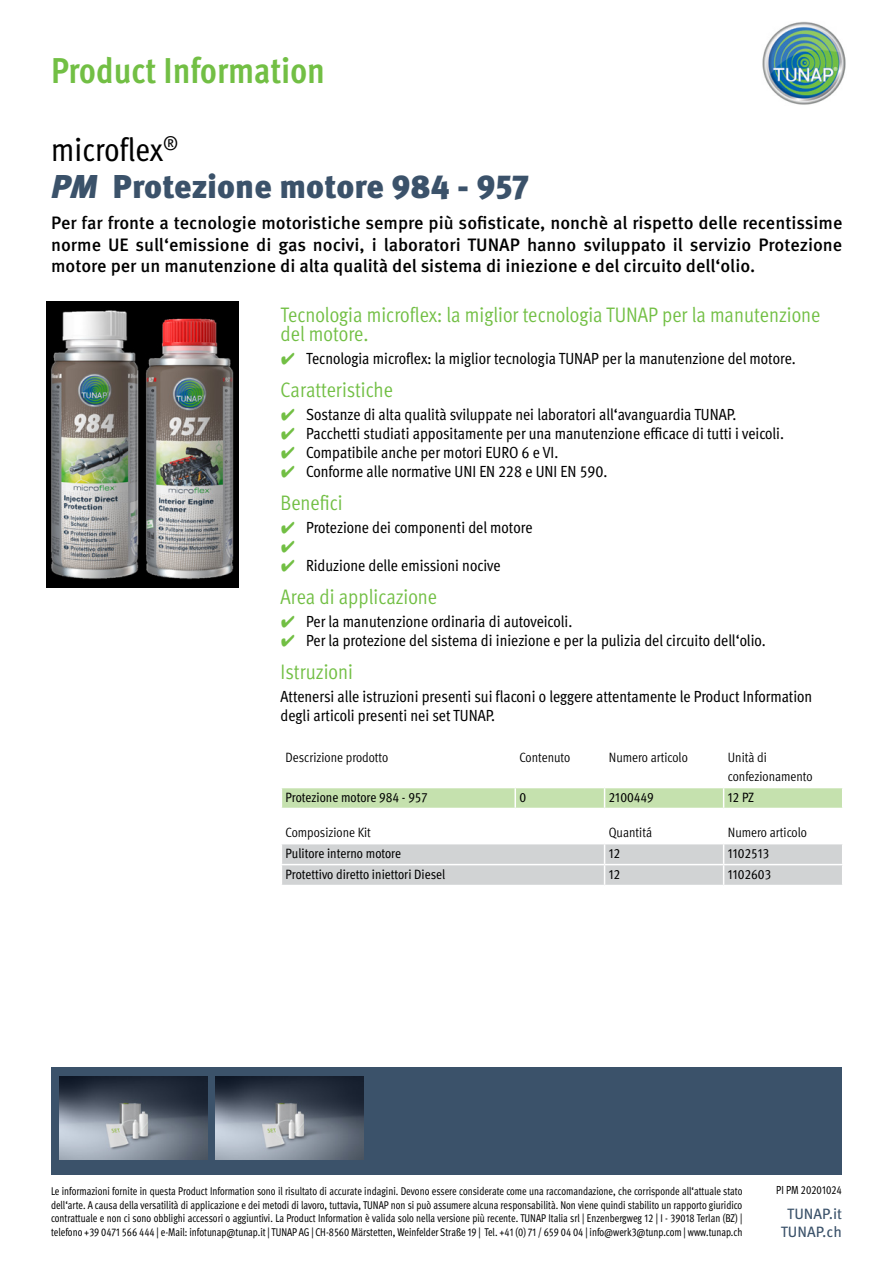
<style>
.page{position:relative;width:893px;height:1263px;background:#fff}
.page>*{position:absolute;margin:0;border:0;box-sizing:border-box;transform-origin:0 0}
.t1{font:700 condensed 36px "Meta Pro";color:#72bf44}
.t2{font:900 33px "Meta Pro";color:#3b526a}
.t3{font:condensed 33px "Meta Pro";color:#000}
.t4{font:condensed 21px/19.2px "Meta Pro";color:#72bf44}
.t5{font:500 18px/21.6px "Meta Pro";color:#000;text-align:justify}
.t6{font:condensed 16.2px/19px "Meta Pro";color:#000}
.t7{font:16.2px "Wuerth Global";color:#72bf44}
.t8{font:15px/18px "Meta Pro";color:#3b526a;text-align:center}
.t9{font:condensed 13.5px "Meta Pro";color:#000}
.t10{font:condensed 13.5px/19.2px "Meta Pro";color:#000}
.t11{font:condensed 11.7px "Meta Pro";color:#000;scale:.92 1}
.t12{font:condensed 11.25px/13.5px "Meta Pro";color:#000;text-align:justify;scale:.92 1}
.s1{font-style:italic}
.s2{font-family:"Wuerth Global";font-stretch:normal;color:#72bf44}
</style>
<div class="page">
<img style="left:762px;top:21px;width:84px;height:84px">
<div style="left:51px;top:1068px;width:790px;height:107px;background:#3b526a"></div>
<img style="left:59px;top:1076px;width:148px;height:83px">
<img style="left:216px;top:1076px;width:148px;height:83px">
<img style="left:47px;top:301px;width:191px;height:287px">
<svg style="left:281px;top:788px;width:562px;height:20px"></svg>
<svg style="left:282px;top:844px;width:560px;height:41px"></svg>
<h1 class="t1" style="left:51px;top:43px;width:275px">Product Information</h1>
<h2 class="t3" style="left:51px;top:125px;width:129px">microflex<sup>®</sup></h2>
<h2 class="t2" style="left:51px;top:161px;width:480px"><span class="s1">PM</span> Protezione motore 984 - 957</h2>
<p class="t5" style="left:51px;top:211px;width:793px">Per far fronte a tecnologie motoristiche sempre più sofisticate, nonchè al rispetto delle recentissime norme UE sull‘emissione di gas nocivi, i laboratori TUNAP hanno sviluppato il servizio Protezione motore per un manutenzione di alta qualità del sistema di iniezione e del circuito dell‘olio.</p>
<h3 class="t4" style="left:281px;top:304px;width:541px">Tecnologia microflex: la miglior tecnologia TUNAP per la manutenzione del motore.</h3>
<h3 class="t6" style="left:281px;top:348px;width:517px"><span class="s2">✔</span> Tecnologia microflex: la miglior tecnologia TUNAP per la manutenzione del motore.</h3>
<h3 class="t4" style="left:281px;top:378px;width:114px">Caratteristiche</h3>
<h3 class="t6" style="left:281px;top:404px;width:457px"><span class="s2">✔</span> Sostanze di alta qualità sviluppate nei laboratori all‘avanguardia TUNAP.</h3>
<h3 class="t6" style="left:281px;top:423px;width:505px"><span class="s2">✔</span> Pacchetti studiati appositamente per una manutenzione efficace di tutti i veicoli.</h3>
<h3 class="t6" style="left:281px;top:442px;width:279px"><span class="s2">✔</span> Compatibile anche per motori EURO 6 e VI.</h3>
<h3 class="t6" style="left:281px;top:461px;width:328px"><span class="s2">✔</span> Conforme alle normative UNI EN 228 e UNI EN 590.</h3>
<h3 class="t4" style="left:281px;top:492px;width:63px">Benefici</h3>
<h3 class="t6" style="left:281px;top:517px;width:253px"><span class="s2">✔</span> Protezione dei componenti del motore</h3>
<h3 class="t7" style="left:281px;top:537px;width:16px">✔</h3>
<h3 class="t6" style="left:281px;top:555px;width:221px"><span class="s2">✔</span> Riduzione delle emissioni nocive</h3>
<h3 class="t4" style="left:281px;top:586px;width:158px">Area di applicazione</h3>
<h3 class="t6" style="left:281px;top:611px;width:293px"><span class="s2">✔</span> Per la manutenzione ordinaria di autoveicoli.</h3>
<h3 class="t6" style="left:281px;top:630px;width:487px"><span class="s2">✔</span> Per la protezione del sistema di iniezione e per la pulizia del circuito dell‘olio.</h3>
<h3 class="t4" style="left:281px;top:660px;width:74px">Istruzioni</h3>
<h3 class="t6" style="left:281px;top:686px;width:533px">Attenersi alle istruzioni presenti sui flaconi o leggere attentamente le Product Information degli articoli presenti nei set TUNAP.</h3>
<p class="t10" style="left:286px;top:747px;width:104px">Descrizione prodotto</p>
<p class="t10" style="left:519px;top:747px;width:52px">Contenuto</p>
<p class="t10" style="left:609px;top:747px;width:80px">Numero articolo</p>
<p class="t10" style="left:728px;top:747px;width:86px">Unità di confezionamento</p>
<p class="t9" style="left:286px;top:787px;width:143px">Protezione motore 984 - 957</p>
<p class="t9" style="left:519px;top:787px;width:8px">0</p>
<p class="t9" style="left:609px;top:787px;width:47px">2100449</p>
<p class="t9" style="left:728px;top:787px;width:28px">12 PZ</p>
<p class="t10" style="left:286px;top:822px;width:87px">Composizione Kit</p>
<p class="t10" style="left:609px;top:822px;width:45px">Quantitá</p>
<p class="t10" style="left:728px;top:822px;width:80px">Numero articolo</p>
<p class="t9" style="left:286px;top:843px;width:117px">Pulitore interno motore</p>
<p class="t9" style="left:609px;top:843px;width:13px">12</p>
<p class="t9" style="left:728px;top:843px;width:43px">1102513</p>
<p class="t9" style="left:286px;top:864px;width:161px">Protettivo diretto iniettori Diesel</p>
<p class="t9" style="left:609px;top:864px;width:13px">12</p>
<p class="t9" style="left:728px;top:864px;width:45px">1102603</p>
<p class="t12" style="left:51px;top:1183px;width:753px">Le informazioni fornite in questa Product Information sono il risultato di accurate indagini. Devono essere considerate come una raccomandazione, che corrisponde all‘attuale stato dell‘arte. A causa della versatilità di applicazione e dei metodi di lavoro, tuttavia, TUNAP non si può assumere alcuna responsabilità. Non viene quindi stabilito un rapporto giuridico contrattuale e non ci sono obblighi accessori o aggiuntivi. La Product Information è valida solo nella versione più recente. TUNAP Italia srl | Enzenbergweg 12 | I - 39018 Terlan (BZ) | telefono +39 0471 566 444 | e-Mail: infotunap@tunap.it | TUNAP AG | CH-8560 Märstetten, Weinfelder Straße 19 | Tel. +41 (0) 71 / 659 04 04 | info@werk3@tunp.com | www.tunap.ch</p>
<p class="t11" style="left:776px;top:1181px;width:73px">PI PM 20201024</p>
<h3 class="t8" style="left:781px;top:1203px;width:63px">TUNAP.it<br>TUNAP.ch</h3>
</div>
